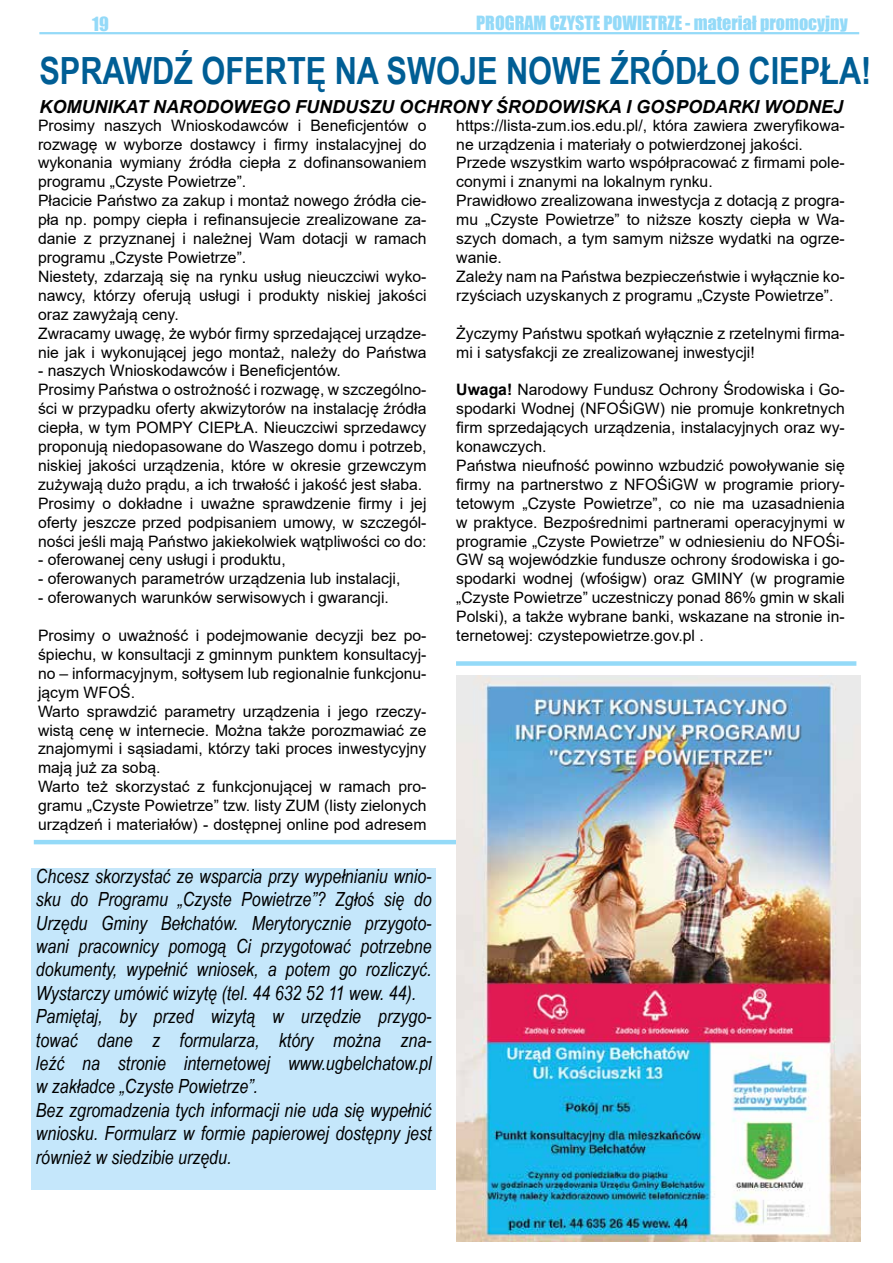
<style>
.page{position:relative;width:893px;height:1263px;background:#fff}
.page>*{position:absolute;margin:0;border:0;box-sizing:border-box;transform-origin:0 0}
.t1{font:700 37.5px "Arial Narrow";color:#005e95}
.t2{font:italic 19.5px/23.4px "Arial Narrow";color:#000}
.t3{font:italic 700 18px "Arial";color:#000}
.t4{font:18px "Impact";color:#94daf8}
.t5{font:15.75px/18.9px "Arial";color:#000}
.s1{font-weight:700}
</style>
<div class="page">
<hr style="left:39px;top:32px;width:820px;height:2px;background:#94daf8">
<hr style="left:34px;top:840px;width:422px;height:4px;background:#94daf8">
<div style="left:32px;top:868px;width:404px;height:321px;background:#c5e7fb"></div>
<img style="left:456px;top:675px;width:404px;height:566px">
<div style="left:456px;top:661px;width:400px;height:5px;background:#94daf8"></div>
<p class="t4" style="left:476px;top:9px;width:11px">PROGRAM</p>
<p class="t4" style="left:550px;top:9px;width:64px">CZYSTEPOWIETRZE</p>
<p class="t4" style="left:685px;top:9px;width:164px">- materiał promocyjny</p>
<p class="t4" style="left:92px;top:10px;width:18px">19</p>
<h1 class="t1" style="left:39px;top:42px;width:184px">SPRAWDŹ OFERT</h1>
<h1 class="t1" style="left:306px;top:42px;width:391px">Ę NA SWOJE NOWE ŹRÓDŁO</h1>
<h1 class="t1" style="left:748px;top:42px;width:124px">CIEPŁA!</h1>
<p class="t5" style="left:38px;top:116px;width:390px">Prosimy naszych Wnioskodawców i Beneficjentów o rozwagę w wyborze dostawcy i firmy instalacyjnej do wykonania wymiany źródła ciepła z dofinansowaniem programu „Czyste Powietrze”.<br>Płacicie Państwo za zakup i montaż nowego źródła cie&shy;pła np. pompy ciepła i refinansujecie zrealizowane za&shy;danie z przyznanej i należnej Wam dotacji w ramach programu „Czyste Powietrze”.<br>N iestety, zdarzają się na rynku usług nieuczciwi wyko&shy;nawcy, którzy oferują usługi i produkty niskiej jakości oraz zawyżają ceny.<br>Zwracamy uwagę, że wybór firmy sprzedającej urządze&shy;nie jak i wykonującej jego montaż, należy do Państwa</p>
<p class="t5" style="left:38px;top:361px;width:390px">- naszych Wnioskodawców i Beneficjentów.<br>Prosimy Państwa o ostrożność i rozwagę, w szczególno&shy;ści w przypadku oferty akwizytorów na instalację źródła ciepła, w tym POMPY CIEPŁA. N ieuczciwi sprzedawcy proponują niedopasowane do Waszego domu i potrzeb, niskiej jakości urządzenia, które w okresie grzewczym zużywają dużo prądu, a ich trwałość i jakość jest słaba.<br>Prosimy o dokładne i uważne sprawdzenie firmy i jej oferty jeszcze przed podpisaniem umowy, w szczegól&shy;ności jeśli mają Państwo jakiekolwiek wątpliwości co do:</p>
<p class="t5" style="left:38px;top:550px;width:249px">- oferowanej ceny usługi i produktu,</p>
<p class="t5" style="left:38px;top:569px;width:364px">- oferowanych parametrów urządzenia lub instalacji,</p>
<p class="t5" style="left:38px;top:588px;width:352px">- oferowanych warunków serwisowych i gwarancji.</p>
<p class="t5" style="left:38px;top:626px;width:390px">Prosimy o uważność i podejmowanie decyzji bez po&shy;śpiechu, w konsultacji z gminnym punktem konsultacyj&shy;no – informacyjnym, sołtysem lub regionalnie funkcjonu&shy;jącym WFOŚ.<br>Warto sprawdzić parametry urządzenia i jego rzeczy&shy;wistą cenę w internecie. Można także porozmawiać ze znajomymi i sąsiadami, którzy taki proces inwestycyjny mają już za sobą.<br>Warto też skorzystać z funkcjonującej w ramach pro&shy;gramu „Czyste Powietrze” tzw. listy ZUM (listy zielonych urządzeń i materiałów) - dostępnej online pod adresem</p>
<p class="t3" style="left:39px;top:95px;width:805px">KOMUNIKAT NARODOWEGO FUNDUSZU OCHRONY ŚRODOWISKA I GOSPODARKI WODNEJ</p>
<p class="t5" style="left:456px;top:116px;width:390px">https://lista-zum.ios.edu.pl/, która zawiera zweryfikowa&shy;ne urządzenia i materiały o potwierdzonej jakości.<br>Przede wszystkim warto współpracować z firmami pole&shy;conymi i znanymi na lokalnym rynku.<br>Prawidłowo zrealizowana inwestycja z dotacją z progra&shy;mu „Czyste Powietrze” to niższe koszty ciepła w Wa&shy;szych domach, a tym samym niższe wydatki na ogrze&shy;wanie.<br>Zależy nam na Państwa bezpieczeństwie i wyłącznie ko&shy;rzyściach uzyskanych z programu „Czyste Powietrze”.</p>
<p class="t5" style="left:456px;top:323px;width:390px">Życzymy Państwu spotkań wyłącznie z rzetelnymi firma&shy;mi i satysfakcji ze zrealizowanej inwestycji!</p>
<p class="t5" style="left:456px;top:380px;width:390px"><span class="s1">Uwaga!</span> N arodowy Fundusz Ochrony Środowiska i Go&shy;spodarki Wodnej (N FOŚiGW) nie promuje konkretnych firm sprzedających urządzenia, instalacyjnych oraz wy&shy;konawczych.<br>Państwa nieufność powinno wzbudzić powoływanie się firmy na partnerstwo z N FOŚiGW w programie priory&shy;tetowym „Czyste Powietrze”, co nie ma uzasadnienia w praktyce. Bezpośrednimi partnerami operacyjnymi w programie „Czyste Powietrze” w odniesieniu do N FOŚi-GW są wojewódzkie fundusze ochrony środowiska i go&shy;spodarki wodnej (wfośigw) oraz GMINY (w programie „Czyste Powietrze” uczestniczy ponad 86% gmin w skali Polski), a także wybrane banki, wskazane na stronie in&shy;ternetowej: czystepowietrze.gov.pl .</p>
<p class="t2" style="left:36px;top:864px;width:398px">Chcesz skorzystać ze wsparcia przy wypełnianiu wnio&shy;sku do Programu „Czyste Powietrze”? Zgłoś się do Urzędu Gminy Bełchatów. Merytorycznie przygoto&shy;wani pracownicy pomogą Ci przygotować potrzebne dokumenty, wypełnić wniosek, a potem go rozliczyć.<br>Wystarczy umówić wizytę (tel. 44 632 52 11 wew. 44).<br>Pamiętaj, by przed wizytą w urzędzie przygo&shy;tować dane z formularza, który można zna&shy;leźć na stronie internetowej www.ugbelchatow.pl w zakładce „Czyste Powietrze”.<br>Bez zgromadzenia tych informacji nie uda się wypełnić wniosku. Formularz w formie papierowej dostępny jest również w siedzibie urzędu.</p>
</div>
